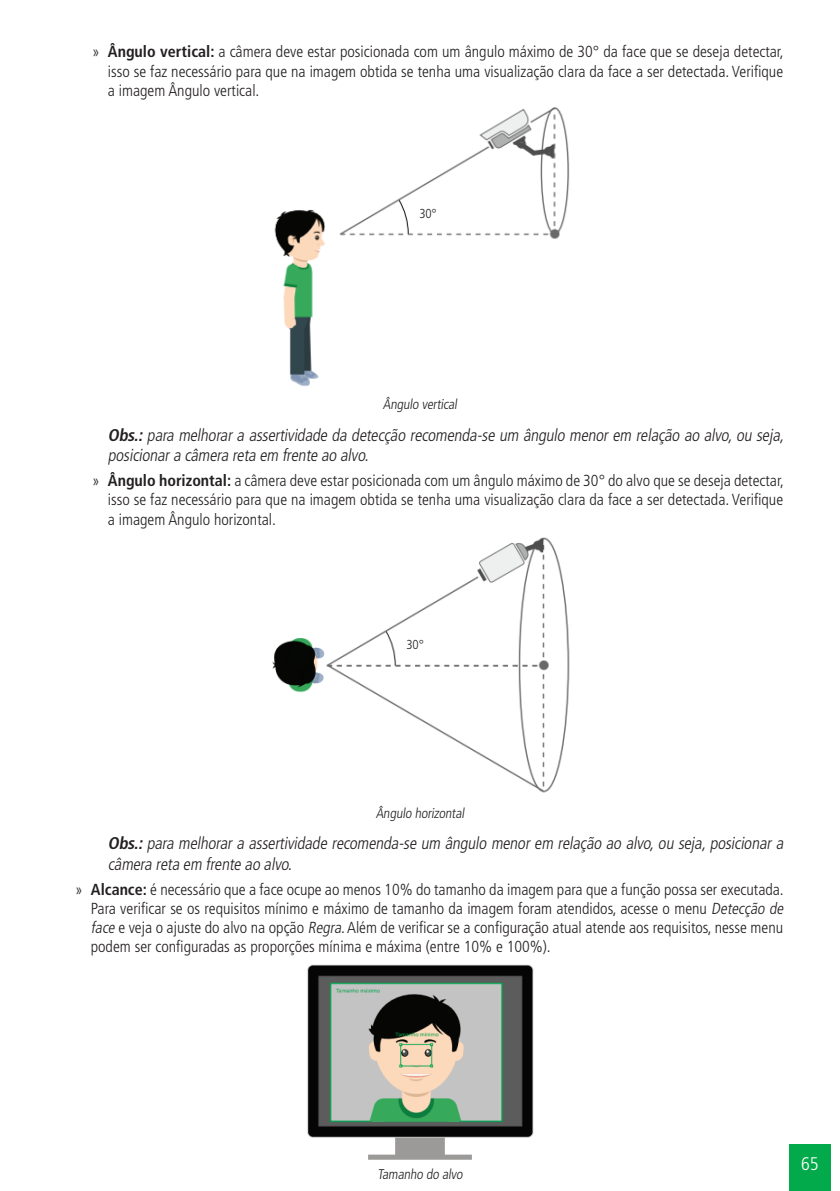
<style>
.page{position:relative;width:840px;height:1191px;background:#fff}
.page>*{position:absolute;margin:0;border:0;box-sizing:border-box;transform-origin:0 0}
.t1{font:300 condensed 18.2px "Frutiger LT Std";color:#fff}
._0__Corpo_de_texto{font:italic 300 condensed 17px/20.4px "Frutiger LT Std";color:#231f20}
.t2{font:300 condensed 16px/19.2px "Frutiger LT Std";color:#231f20;text-align:justify}
._7__Legenda{font:300 condensed 14px "Frutiger LT Std";color:#231f20}
._11__Texto_em_figura{font:300 condensed 13px "Frutiger LT Std";color:#231f20}
.s1{font-weight:700}
.s2{font-style:italic}
</style>
<div class="page">
<div style="left:788px;top:1144px;width:42px;height:47px;background:#03aa4b"></div>
<img style="left:274px;top:108px;width:296px;height:278px">
<div style="left:411px;top:203px;width:33px;height:20px;background:#fff"></div>
<img style="left:272px;top:537px;width:298px;height:256px">
<div style="left:398px;top:634px;width:33px;height:20px;background:#fff"></div>
<img style="left:307px;top:964px;width:226px;height:196px">
<p class="t2" style="left:108px;top:42px;width:677px;text-indent:-16px">» <span class="s1">Ângulo vertical:</span> a câmera deve estar posicionada com um ângulo máximo de 30° da face que se deseja detectar, isso se faz necessário para que na imagem obtida se tenha uma visualização clara da face a ser detectada. Verifique a imagem Ângulo vertical.</p>
<p class="_11__Texto_em_figura" style="left:419px;top:206px;width:19px">30°</p>
<p class="_7__Legenda" style="left:382px;top:396px;width:78px">Ângulo vertical</p>
<p class="_0__Corpo_de_texto" style="left:108px;top:425px;width:680px"><span class="s1">Obs.:</span> para melhorar a assertividade da detecção recomenda-se um ângulo menor em relação ao alvo,ou seja, posicionara câmera reta em frente ao alvo.</p>
<p class="t2" style="left:108px;top:471px;width:677px;text-indent:-16px">» <span class="s1">Ângulo horizontal:</span> a câmera deve estar posicionada com um ângulo máximo de 30° do alvo que se deseja detectar, isso se faz necessário para que na imagem obtida se tenha uma visualização clara da face a ser detectada. Verifique a imagem Ângulo horizontal.</p>
<p class="_11__Texto_em_figura" style="left:406px;top:637px;width:19px">30°</p>
<p class="_7__Legenda" style="left:375px;top:804px;width:92px">Ângulo horizontal</p>
<p class="_0__Corpo_de_texto" style="left:108px;top:833px;width:679px"><span class="s1">Obs.:</span> para melhorar a assertividade recomenda-se um ângulo menor em relação ao alvo,ou seja,posicionar a câmera reta em frente ao alvo.</p>
<p class="t2" style="left:91px;top:879px;width:696px;text-align:left;text-indent:-16px">» <span class="s1">Alcance:</span> é necessário que a face ocupe ao menos 10% do tamanho da imagem para que a função possa ser executada.<br>Para verificar se os requisitos mínimo e máximo de tamanho da imagem foram atendidos, acesse o menu <span class="s2">Detecção de face</span> e veja o ajuste do alvo na opção <span class="s2">Regra</span>. Além de verificar se a configuração atual atende aos requisitos, nesse menu podem ser configuradas as proporções mínima e máxima (entre 10% e 100%).</p>
<p class="_7__Legenda" style="left:377px;top:1166px;width:89px">Tamanho do alvo</p>
<p class="t1" style="left:800px;top:1153px;width:19px">65</p>
</div>
